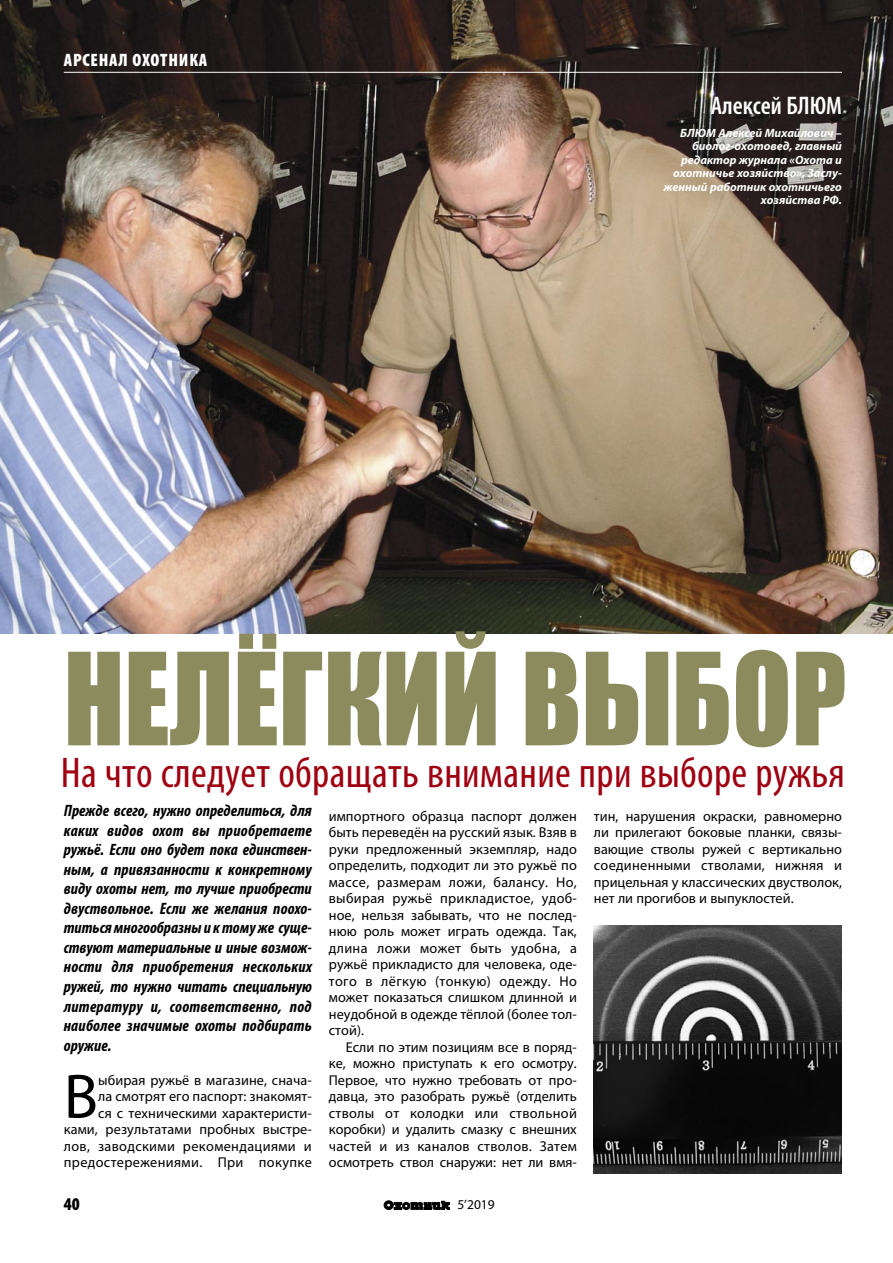
<style>
.page{position:relative;width:893px;height:1263px;background:#fff}
.page>*{position:absolute;margin:0;border:0;box-sizing:border-box;transform-origin:0 0}
.t1{font:118.35px "Impact";color:#8c8b5e;scale:.92 1}
.t2{font:63.15px "Myriad Pro";color:#000}
.t3{font:condensed 43.05px "Myriad Pro";letter-spacing:.01em;color:#9f0011}
.t4{font:600 condensed 25.5px "Myriad Pro";color:#fff}
.t5{font:900 condensed 18px "Myriad Pro";letter-spacing:.045em;color:#fff}
.t6{font:900 condensed 18px "Myriad Pro";color:#000}
.t7{font:italic 700 condensed 16.5px/19.5px "Myriad Pro";letter-spacing:.015em;color:#000;text-align:justify}
.t8{font:14.25px/16.5px "Myriad Pro";letter-spacing:.005em;color:#000;text-align:justify}
.t9{font:13.5px "Myriad Pro";color:#000}
.t10{font:italic 700 12px/13.5px "Myriad Pro";color:#fff;text-align:right}
</style>
<div class="page">
<img style="left:0;top:0;width:893px;height:633px">
<hr style="left:64px;top:72px;width:778px;height:1px;background:#fff">
<svg style="left:384px;top:1201px;width:66px;height:9px"></svg>
<img style="left:594px;top:926px;width:248px;height:248px">
<p class="t5" style="left:64px;top:49px;width:145px">АРСЕНАЛ ОХОТНИКА</p>
<h3 class="t4" style="left:711px;top:90px;width:133px">Алексей БЛЮМ</h3>
<p class="t10" style="left:664px;top:126px;width:180px">БЛЮМ Алексей Михайлович – биолог-охотовед, главный редактор журнала «Охота и охотничье хозяйство», Заслу&shy;женный работник охотничьего хозяйства РФ.</p>
<h1 class="t1" style="left:64px;top:661px;width:852px">НЕЛЁГКИЙ ВЫБОР</h1>
<h3 class="t3" style="left:61px;top:747px;width:786px">На что следует обращать внимание при выборе ружья</h3>
<p class="t7" style="left:64px;top:801px;width:250px">Прежде всего, нужно определиться, для каких видов охот вы приобретаете ружьё. Если оно будет пока единствен&shy;ным, а привязанности к конкретному виду охоты нет, то лучше приобрести двуствольное. Если же желания поохо&shy;титься многообразны и к тому же суще&shy;ствуют материальные и иные возмож&shy;ности для приобретения нескольких ружей, то нужно читать специальную литературу и, соответственно, под наиболее значимые охоты подбирать оружие.</p>
<h2 class="t2" style="left:64px;top:1059px;width:36px">В</h2>
<p class="t8" style="left:64px;top:1071px;width:250px;text-align:right">ыбирая ружьё в магазине, снача-<br>ла смотрят его паспорт: знакомят-<br>ся с техническими характеристи&shy;ками, результатами пробных выстре&shy;лов, заводскими рекомендациями и предостережениями. При покупке</p>
<p class="t8" style="left:329px;top:807px;width:250px">импортного образца паспорт должен быть переведён на русский язык. Взяв в руки предложенный экземпляр, надо определить, подходит ли это ружьё по массе, размерам ложи, балансу. Но, выбирая ружьё прикладистое, удоб&shy;ное, нельзя забывать, что не послед&shy;нюю роль может играть одежда. Так, длина ложи может быть удобна, а ружьё прикладисто для человека, оде&shy;того в лёгкую (тонкую) одежду. Но может показаться слишком длинной и неудобной в одежде тёплой (более тол&shy;стой).</p>
<p class="t8" style="left:329px;top:1038px;width:250px;text-indent:17px">Если по этим позициям все в поряд&shy;ке, можно приступать к его осмотру.<br>Первое, что нужно требовать от про&shy;давца, это разобрать ружьё (отделить стволы от колодки или ствольной коробки) и удалить смазку с внешних частей и из каналов стволов. Затем осмотреть ствол снаружи: нет ли вмя-</p>
<p class="t6" style="left:64px;top:1193px;width:17px">40</p>
<p class="t9" style="left:457px;top:1197px;width:39px">5’2019</p>
<p class="t8" style="left:594px;top:807px;width:250px">тин, нарушения окраски, равномерно ли прилегают боковые планки, связы&shy;вающие стволы ружей с вертикально соединенными стволами, нижняя и прицельная у классических двустволок, нет ли прогибов и выпуклостей.</p>
</div>
